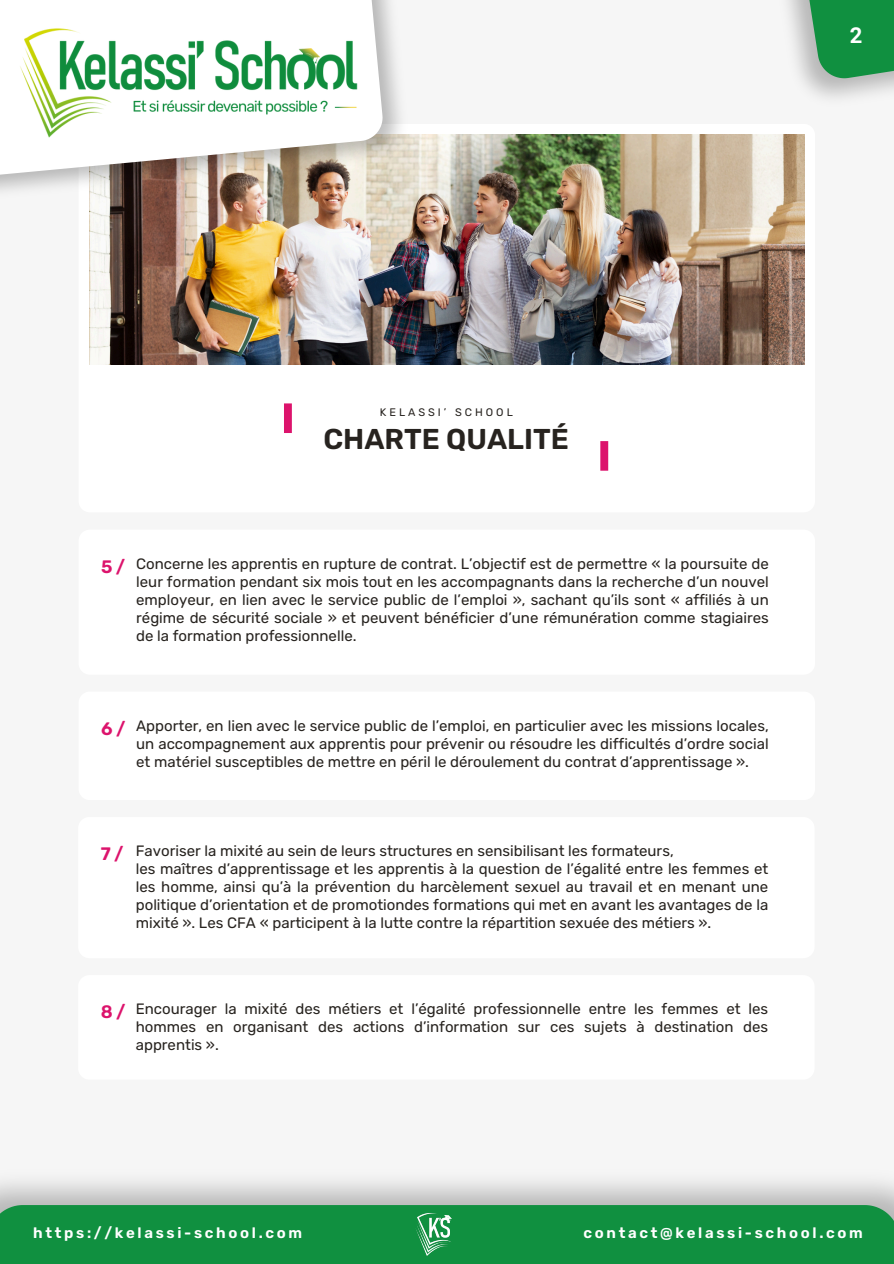
<style>
.page{position:relative;width:894px;height:1264px;background:#fff}
.page>*{position:absolute;margin:0;border:0;box-sizing:border-box;transform-origin:0 0}
.t1{font:600 28.65px "Rubik";color:#27231f}
.t2{font:700 21.9px "Roboto";color:#fff}
.t3{font:600 18px "Rubik";color:#dc136c}
.t4{font:15px/18px "Rubik";color:#27231f;text-align:justify}
.t5{font:600 15px "Rubik";letter-spacing:.18em;color:#fff}
.t6{font:10.95px "Rubik";letter-spacing:.275em;color:#27231f}
</style>
<div class="page">
<div style="left:0;top:0;width:893px;height:1263px;background:#f6f6f6"></div>
<svg style="left:783px;top:0;width:110px;height:82px"></svg>
<div style="left:79px;top:124px;width:735px;height:388px;background:#fff;border-radius:11px"></div>
<img style="left:89px;top:134px;width:715px;height:230px">
<img style="left:89px;top:0;width:331px;height:230px">
<img style="left:0;top:0;width:384px;height:196px">
<img style="left:5px;top:6px;width:367px;height:140px">
<div style="left:0;top:1204px;width:893px;height:59px;background:#109040"></div>
<img style="left:406px;top:1207px;width:54px;height:51px">
<div style="left:79px;top:529px;width:735px;height:145px;background:#fff;border-radius:11px"></div>
<div style="left:284px;top:403px;width:8px;height:30px;background:#dc136c"></div>
<div style="left:600px;top:441px;width:8px;height:29px;background:#dc136c"></div>
<div style="left:79px;top:691px;width:735px;height:109px;background:#fff;border-radius:11px"></div>
<div style="left:78px;top:817px;width:736px;height:141px;background:#fff;border-radius:11px"></div>
<div style="left:78px;top:975px;width:736px;height:104px;background:#fff;border-radius:11px"></div>
<p class="t2" style="left:849px;top:23px;width:14px">2</p>
<p class="t6" style="left:380px;top:405px;width:134px">KELASSI’ SCHOOL</p>
<p class="t1" style="left:323px;top:422px;width:247px">CHARTE QUALITÉ</p>
<p class="t3" style="left:101px;top:556px;width:25px">5/</p>
<h2 class="t4" style="left:136px;top:554px;width:634px">Concerne les apprentis en rupture de contrat. L’objectif est de permettre « la poursuite de leur formation pendant six mois tout en les accompagnants dans la recherche d’un nouvel employeur, en lien avec le service public de l’emploi », sachant qu’ils sont « affiliés à un régime de sécurité sociale » et peuvent bénéficier d’une rémunération comme stagiaires de la formation professionnelle.</h2>
<p class="t3" style="left:101px;top:718px;width:26px">6/</p>
<h1 class="t4" style="left:136px;top:716px;width:634px">Apporter, en lien avec le service public de l’emploi, en particulier avec les missions locales, un accompagnement aux apprentis pour prévenir ou résoudre les difficultés d’ordre social et matériel susceptibles de mettre en péril le déroulement du contrat d’apprentissage ».</h1>
<h5 class="t3" style="left:101px;top:843px;width:24px">7/</h5>
<h3 class="t4" style="left:136px;top:842px;width:634px;text-align:left">Favoriser la mixité au sein de leurs structures en sensibilisant les formateurs,<br>les maîtres d’apprentissage et les apprentis à la question de l’égalité entre les femmes et les homme, ainsi qu’à la prévention du harcèlement sexuel au travail et en menant une politique d’orientation et de promotiondes formations qui met en avant les avantages de la mixité ». Les CFA « participent à la lutte contre la répartition sexuée des métiers ».</h3>
<h5 class="t3" style="left:101px;top:1001px;width:26px">8/</h5>
<h3 class="t4" style="left:136px;top:1000px;width:633px">Encourager la mixité des métiers et l’égalité professionnelle entre les femmes et les hommes en organisant des actions d’information sur ces sujets à destination des apprentis ».</h3>
<p class="t5" style="left:33px;top:1224px;width:270px">https://kelassi-school.com</p>
<p class="t5" style="left:583px;top:1224px;width:281px">contact@kelassi-school.com</p>
</div>
